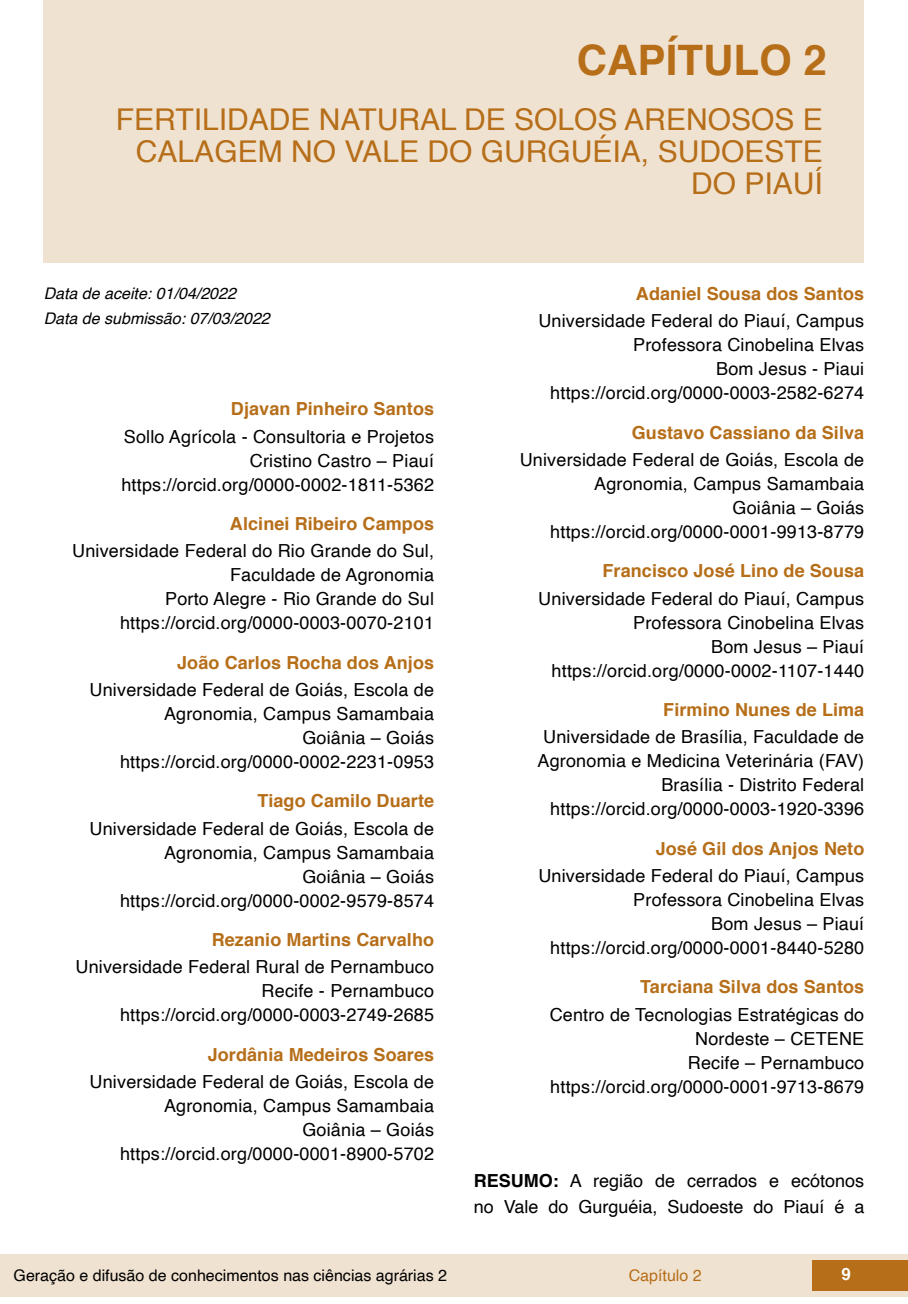
<style>
.page{position:relative;width:908px;height:1304px;background:#fff}
.page>*{position:absolute;margin:0;border:0;box-sizing:border-box;transform-origin:0 0}
.capítulos{font:700 42px "Helvetica";color:#b66e19}
.nome_artigos{font:30px/32px "Helvetica";color:#b66e19;text-align:right}
.info_autores{font:18px/24px "Helvetica";letter-spacing:.01em;color:#000;text-align:right}
.nome_autores{font:700 18px "Helvetica";letter-spacing:.005em;color:#b66e19}
.Resumos_e_PC_TXT{font:18px/26px "Helvetica";color:#000}
.t1{font:700 16.8px "Helvetica";color:#fff}
.t2{font:16px "Helvetica";color:#000}
.data{font:italic 16px "Helvetica";color:#000}
.t3{font:16px "Helvetica";color:#b66e19}
.s1{font-weight:700}
</style>
<div class="page">
<div style="left:0;top:1254px;width:906px;height:43px;background:#f0e2d1"></div>
<div style="left:812px;top:1261px;width:95px;height:30px;background:#b66e19"></div>
<div style="left:44px;top:0;width:819px;height:263px;background:#f0e2d1"></div>
<p class="capítulos" style="left:576px;top:26px;width:251px">CAPÍTULO 2</p>
<p class="nome_artigos" style="left:116px;top:104px;width:708px">FERTILIDADE NATURAL DE SOLOS ARENOSOS E<br>CALAGEM NO VALE DO GURGUÉIA, SUDOESTE<br>DO PIAUÍ</p>
<p class="data" style="left:44px;top:280px;width:194px">Data de aceite: 01/04/2022</p>
<p class="data" style="left:44px;top:306px;width:227px">Data de submissão: 07/03/2022</p>
<p class="nome_autores" style="left:231px;top:395px;width:204px">Djavan Pinheiro Santos</p>
<p class="info_autores" style="left:124px;top:425px;width:311px">Sollo Agrícola - Consultoria e Projetos</p>
<p class="info_autores" style="left:250px;top:449px;width:186px">Cristino Castro – Piauí</p>
<p class="info_autores" style="left:121px;top:473px;width:314px">https://orcid.org/0000-0002-1811-5362</p>
<p class="nome_autores" style="left:230px;top:509px;width:205px">Alcinei Ribeiro Campos</p>
<p class="info_autores" style="left:72px;top:540px;width:363px">Universidade Federal do Rio Grande do Sul,<br>Faculdade de Agronomia</p>
<p class="info_autores" style="left:165px;top:588px;width:270px">Porto Alegre - Rio Grande do Sul</p>
<p class="info_autores" style="left:120px;top:612px;width:315px">https://orcid.org/0000-0003-0070-2101</p>
<p class="nome_autores" style="left:177px;top:648px;width:258px">João Carlos Rocha dos Anjos</p>
<p class="info_autores" style="left:89px;top:678px;width:346px">Universidade Federal de Goiás, Escola de<br>Agronomia, Campus Samambaia</p>
<p class="info_autores" style="left:302px;top:726px;width:133px">Goiânia – Goiás</p>
<p class="info_autores" style="left:120px;top:750px;width:315px">https://orcid.org/0000-0002-2231-0953</p>
<p class="nome_autores" style="left:257px;top:787px;width:178px">Tiago Camilo Duarte</p>
<p class="info_autores" style="left:89px;top:817px;width:346px">Universidade Federal de Goiás, Escola de<br>Agronomia, Campus Samambaia</p>
<p class="info_autores" style="left:302px;top:865px;width:133px">Goiânia – Goiás</p>
<p class="info_autores" style="left:120px;top:889px;width:315px">https://orcid.org/0000-0002-9579-8574</p>
<p class="nome_autores" style="left:212px;top:925px;width:224px">Rezanio Martins Carvalho</p>
<p class="info_autores" style="left:75px;top:956px;width:360px">Universidade Federal Rural de Pernambuco</p>
<p class="info_autores" style="left:261px;top:980px;width:174px">Recife - Pernambuco</p>
<p class="info_autores" style="left:120px;top:1004px;width:315px">https://orcid.org/0000-0003-2749-2685</p>
<p class="nome_autores" style="left:208px;top:1040px;width:228px">Jordânia Medeiros Soares</p>
<p class="info_autores" style="left:89px;top:1070px;width:346px">Universidade Federal de Goiás, Escola de<br>Agronomia, Campus Samambaia</p>
<p class="info_autores" style="left:302px;top:1118px;width:133px">Goiânia – Goiás</p>
<p class="info_autores" style="left:120px;top:1142px;width:315px">https://orcid.org/0000-0001-8900-5702</p>
<p class="nome_autores" style="left:635px;top:279px;width:230px">Adaniel Sousa dos Santos</p>
<p class="info_autores" style="left:538px;top:310px;width:327px">Universidade Federal do Piauí, Campus<br>Professora Cinobelina Elvas</p>
<p class="info_autores" style="left:716px;top:358px;width:149px">Bom Jesus - Piaui</p>
<p class="info_autores" style="left:550px;top:382px;width:315px">https://orcid.org/0000-0003-2582-6274</p>
<p class="nome_autores" style="left:631px;top:418px;width:234px">Gustavo Cassiano da Silva</p>
<p class="info_autores" style="left:519px;top:448px;width:346px">Universidade Federal de Goiás, Escola de<br>Agronomia, Campus Samambaia</p>
<p class="info_autores" style="left:732px;top:496px;width:133px">Goiânia – Goiás</p>
<p class="info_autores" style="left:550px;top:520px;width:315px">https://orcid.org/0000-0001-9913-8779</p>
<p class="nome_autores" style="left:602px;top:556px;width:263px">Francisco José Lino de Sousa</p>
<p class="info_autores" style="left:538px;top:587px;width:327px">Universidade Federal do Piauí, Campus<br>Professora Cinobelina Elvas</p>
<p class="info_autores" style="left:710px;top:635px;width:154px">Bom Jesus – Piauí</p>
<p class="info_autores" style="left:551px;top:659px;width:314px">https://orcid.org/0000-0002-1107-1440</p>
<p class="nome_autores" style="left:663px;top:695px;width:202px">Firmino Nunes de Lima</p>
<p class="info_autores" style="left:537px;top:726px;width:328px;text-align:center">Universidade de Brasília, Faculdade de<br>Agronomia e Medicina Veterinária (FAV)</p>
<p class="info_autores" style="left:661px;top:774px;width:204px">Brasília - Distrito Federal</p>
<p class="info_autores" style="left:550px;top:797px;width:315px">https://orcid.org/0000-0003-1920-3396</p>
<p class="nome_autores" style="left:655px;top:834px;width:210px">José Gil dos Anjos Neto</p>
<p class="info_autores" style="left:538px;top:864px;width:327px">Universidade Federal do Piauí, Campus<br>Professora Cinobelina Elvas</p>
<p class="info_autores" style="left:711px;top:912px;width:154px">Bom Jesus – Piauí</p>
<p class="info_autores" style="left:550px;top:936px;width:315px">https://orcid.org/0000-0001-8440-5280</p>
<p class="nome_autores" style="left:640px;top:972px;width:225px">Tarciana Silva dos Santos</p>
<p class="info_autores" style="left:549px;top:1003px;width:316px">Centro de Tecnologias Estratégicas do<br>Nordeste – CETENE</p>
<p class="info_autores" style="left:687px;top:1051px;width:178px">Recife – Pernambuco</p>
<p class="info_autores" style="left:550px;top:1075px;width:315px">https://orcid.org/0000-0001-9713-8679</p>
<p class="Resumos_e_PC_TXT" style="left:473px;top:1168px;width:392px"><span class="s1">RESUMO:</span> A região de cerrados e ecótonos no Vale do Gurguéia, Sudoeste do Piauí é a</p>
<p class="t2" style="left:14px;top:1263px;width:435px">Geração e difusão de conhecimentos nas ciências agrárias 2</p>
<p class="t3" style="left:628px;top:1263px;width:74px">Capítulo 2</p>
<p class="t1" style="left:841px;top:1261px;width:11px">9</p>
</div>
